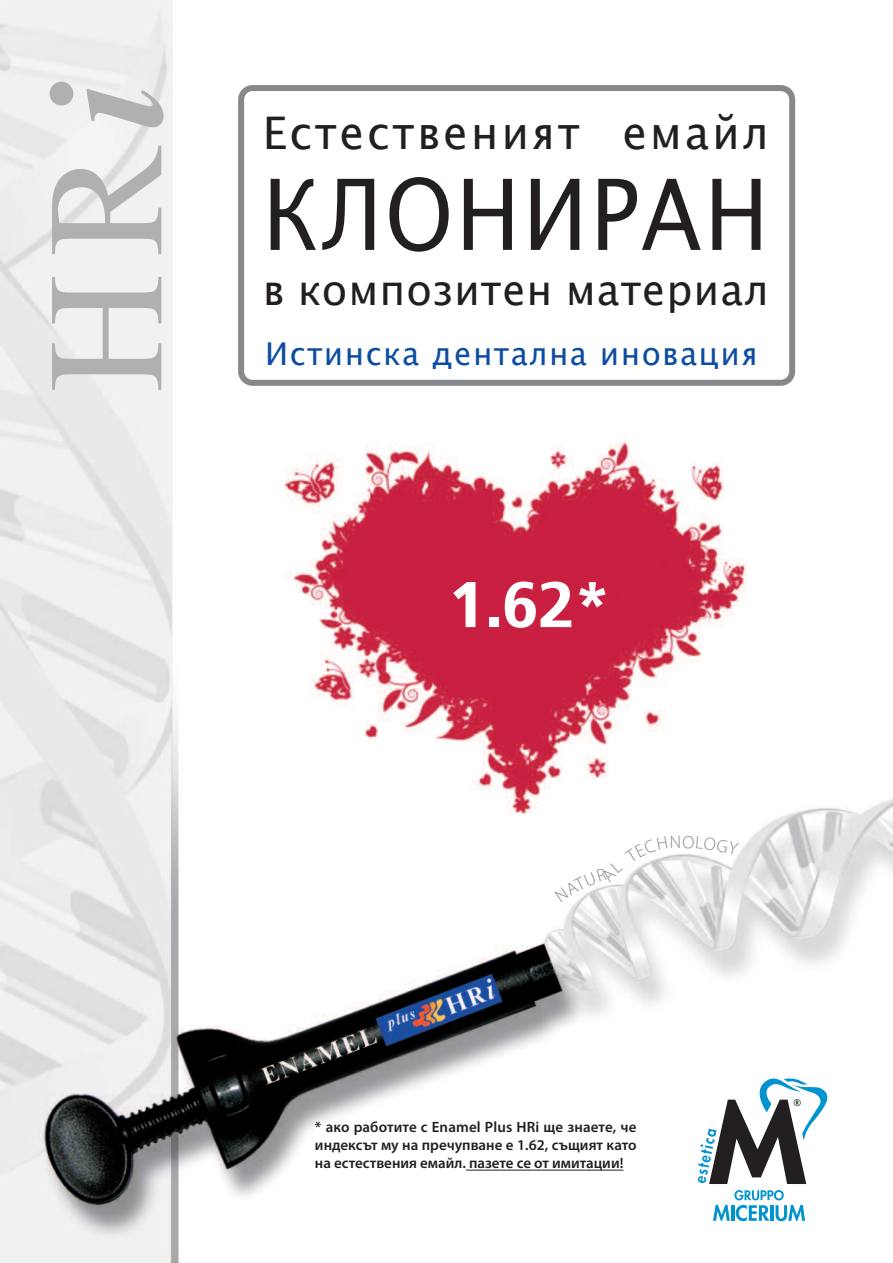
<style>
.page{position:relative;width:893px;height:1263px;background:#fff}
.page>*{position:absolute;margin:0;border:0;box-sizing:border-box;transform-origin:0 0}
.t1{font:165px "Times New Roman";color:#aeb0b2}
.t2{font:98.4px "Lucida Grande";letter-spacing:.03em;color:#231f20;scale:.89 1}
.t3{font:60px "Charcoal CY";color:#fff}
.t4{font:45px "Lucida Grande";letter-spacing:.06em;color:#231f20}
.t5{font:42px "Lucida Grande";letter-spacing:.025em;color:#231f20}
.t6{font:31.5px "Lucida Grande";letter-spacing:.045em;color:#0d4da1}
.t7{font:600 15px/18px "Myriad Pro";color:#231f20;text-align:justify}
.t8{font:500 9px "Futura";color:#231f20}
.s1{font-weight:700;font-style:italic}
</style>
<div class="page">
<img style="left:0;top:0;width:893px;height:1263px">
<svg style="left:238px;top:85px;width:557px;height:301px"></svg>
<svg style="left:713px;top:1190px;width:92px;height:31px"></svg>
<svg style="left:697px;top:1075px;width:134px;height:109px"></svg>
<img style="left:262px;top:433px;width:494px;height:391px">
<hr style="left:466px;top:1170px;width:157px;height:1px;background:#231f20">
<svg style="left:555px;top:835px;width:184px;height:67px"></svg>
<h1 class="t1" style="left:47px;top:393px;width:310px;rotate:-90deg">HR<span class="s1">i</span></h1>
<h3 class="t4" style="left:263px;top:106px;width:508px">Естественият емайл</h3>
<h2 class="t2" style="left:262px;top:155px;width:570px">клонИран</h2>
<h3 class="t5" style="left:263px;top:265px;width:508px">в композитен материал</h3>
<h3 class="t6" style="left:265px;top:335px;width:494px">Истинска дентална иновация</h3>
<h3 class="t3" style="left:449px;top:567px;width:163px">1.62*</h3>
<p class="t7" style="left:315px;top:1119px;width:323px">* ако работите с Enamel Plus HRi ще знаете, че индексът му на пречупване е 1.62, същият като на естествения емайл. пазете се от имитации!</p>
<p class="t8" style="left:794px;top:1096px;width:9px">®</p>
</div>
